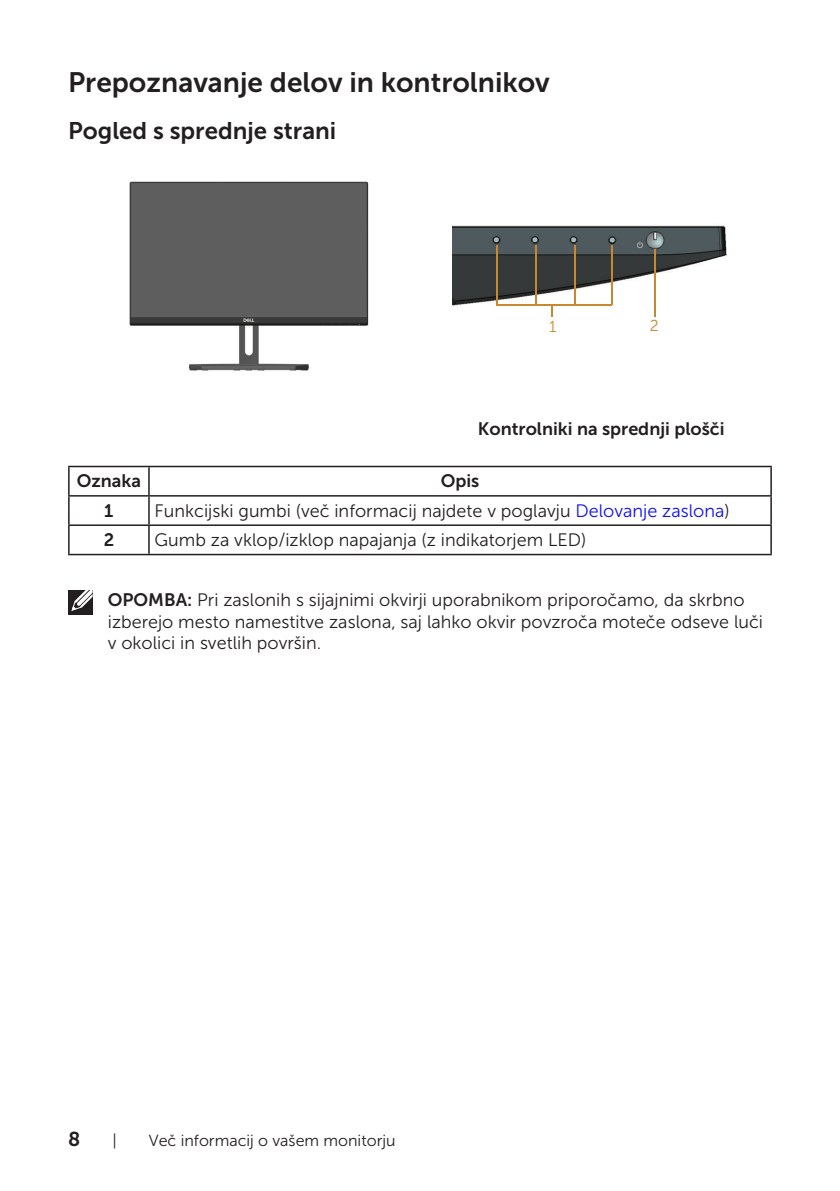
<style>
.page{position:relative;width:840px;height:1191px;background:#fff}
.page>*{position:absolute;margin:0;border:0;box-sizing:border-box;transform-origin:0 0}
.Head_2{font:28px "Museo Sans For Dell 700";color:#231f20}
.Head_3{font:24px "Museo Sans For Dell 700";color:#231f20}
.t1{font:20px "Museo Sans For Dell 700";color:#231f20}
.text{font:18px/21.6px "Museo Sans For Dell 300";color:#231f20}
.text-2{font:18px "Museo Sans For Dell 700";color:#231f20}
.t2{font:16px "Museo Sans For Dell 300";color:#231f20}
.t3{font:15.8px "Museo Sans For Dell 300";color:#c78830}
.s1{color:#1111f6}
.s2{font-family:"Museo Sans For Dell 700"}
</style>
<div class="page">
<img style="left:452px;top:225px;width:275px;height:82px">
<svg style="left:636px;top:241px;width:6px;height:7px"></svg>
<hr style="left:535px;top:245px;width:1px;height:60px;background:#c78830">
<hr style="left:573px;top:245px;width:2px;height:60px;background:#c78830">
<hr style="left:610px;top:245px;width:2px;height:60px;background:#c78830">
<hr style="left:495px;top:245px;width:2px;height:60px;background:#c78830">
<hr style="left:496px;top:304px;width:115px;height:1px;background:#c78830">
<svg style="left:551px;top:305px;width:2px;height:12px"></svg>
<hr style="left:653px;top:249px;width:2px;height:68px;background:#c78830">
<img style="left:129px;top:181px;width:240px;height:190px">
<hr style="left:68px;top:466px;width:81px;height:1px;background:#231f20">
<hr style="left:68px;top:467px;width:2px;height:28px;background:#231f20">
<hr style="left:149px;top:466px;width:622px;height:1px;background:#231f20">
<hr style="left:148px;top:467px;width:2px;height:28px;background:#231f20">
<hr style="left:68px;top:495px;width:81px;height:1px;background:#231f20">
<hr style="left:68px;top:496px;width:2px;height:28px;background:#231f20">
<hr style="left:149px;top:495px;width:622px;height:1px;background:#231f20">
<hr style="left:148px;top:496px;width:2px;height:28px;background:#231f20">
<hr style="left:68px;top:524px;width:81px;height:2px;background:#231f20">
<hr style="left:68px;top:526px;width:2px;height:28px;background:#231f20">
<hr style="left:149px;top:524px;width:622px;height:2px;background:#231f20">
<hr style="left:148px;top:526px;width:2px;height:28px;background:#231f20">
<svg style="left:770px;top:467px;width:1px;height:87px"></svg>
<hr style="left:68px;top:554px;width:81px;height:1px;background:#231f20">
<hr style="left:149px;top:554px;width:622px;height:1px;background:#231f20">
<div style="left:68px;top:590px;width:24px;height:24px;background:#231f20"></div>
<svg style="left:71px;top:590px;width:22px;height:21px"></svg>
<p class="Head_2" style="left:68px;top:67px;width:483px">Prepoznavanje delov in kontrolnikov</p>
<p class="Head_3" style="left:68px;top:117px;width:269px">Pogled s sprednje strani</p>
<p class="t3" style="left:549px;top:318px;width:9px">1</p>
<p class="t3" style="left:649px;top:317px;width:10px">2</p>
<p class="text-2" style="left:477px;top:419px;width:248px">Kontrolniki na sprednji plošči</p>
<p class="text-2" style="left:77px;top:471px;width:66px">Oznaka</p>
<p class="text-2" style="left:440px;top:471px;width:40px">Opis</p>
<p class="text-2" style="left:104px;top:500px;width:11px">1</p>
<p class="text" style="left:154px;top:500px;width:576px">Funkcijski gumbi (več informacij najdete v poglavju <span class="s1">Delovanje zaslona</span>)</p>
<p class="text-2" style="left:104px;top:530px;width:12px">2</p>
<p class="text" style="left:154px;top:529px;width:433px">Gumb za vklop/izklop napajanja (z indikatorjem LED)</p>
<p class="text" style="left:108px;top:589px;width:656px"><span class="s2">OPOMBA:</span> Pri zaslonih s sijajnimi okvirji uporabnikom priporočamo, da skrbno izberejo mesto namestitve zaslona, saj lahko okvir povzroča moteče odseve luči v okolici in svetlih površin.</p>
<p class="t1" style="left:68px;top:1127px;width:14px">8</p>
<p class="t2" style="left:112px;top:1131px;width:6px">|</p>
<p class="t2" style="left:149px;top:1131px;width:248px">Več informacij o vašem monitorju</p>
</div>
